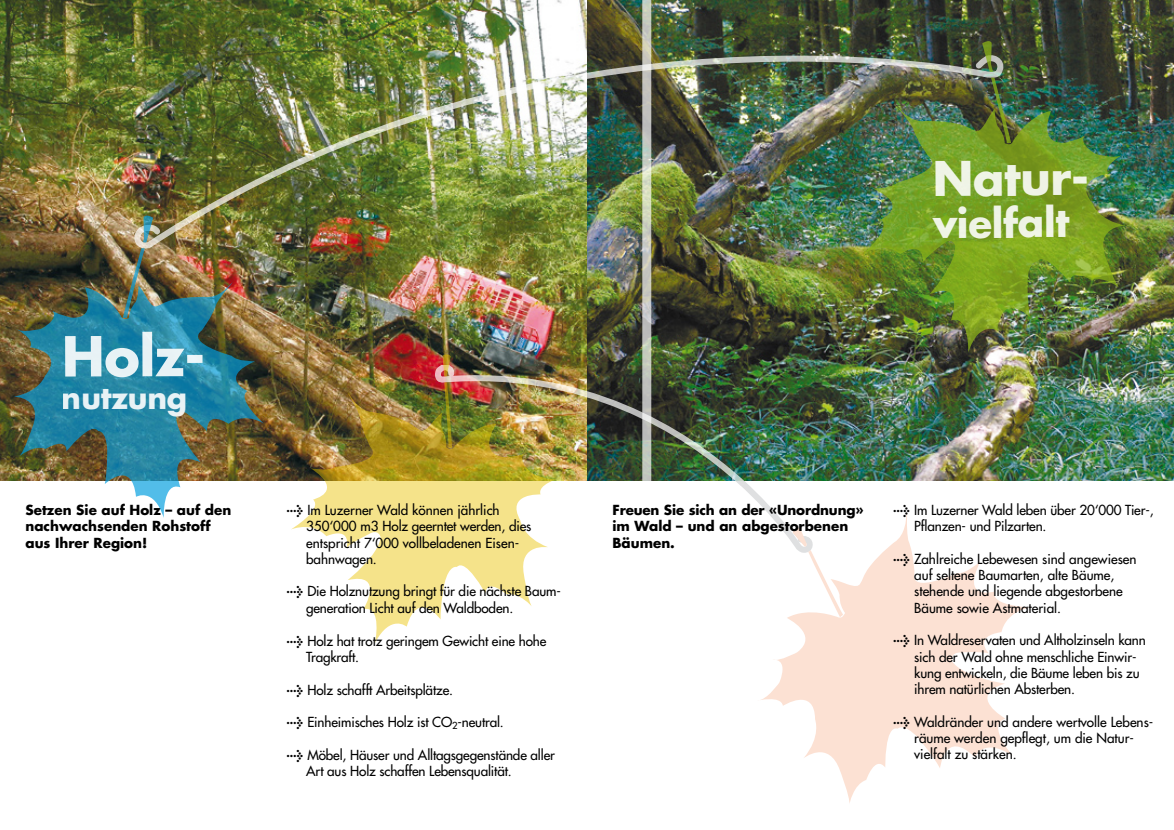
<style>
.page{position:relative;width:1174px;height:830px;background:#fff}
.page>*{position:absolute;margin:0;border:0;box-sizing:border-box;transform-origin:0 0}
.t1{font:700 53.55px "Futura";color:#fff}
.t2{font:700 46.35px "Futura";letter-spacing:-.02em;color:#fff}
.t3{font:700 39px "Futura";letter-spacing:-.02em;color:#fff}
.t4{font:700 30px "Futura";letter-spacing:-.015em;color:#fff}
.t5{font:13.5px/16.2px "Futura";letter-spacing:-.01em;color:#000}
.t6{font:700 13.5px/16.2px "Futura";color:#000}
.s1{font-family:"Meta Plus";font-weight:700}
</style>
<div class="page">
<img style="left:0;top:0;width:1174px;height:480px">
<svg style="left:642px;top:252px;width:9px;height:113px"></svg>
<img style="left:131px;top:0;width:873px;height:252px">
<img style="left:430px;top:365px;width:319px;height:116px">
<svg style="left:761px;top:512px;width:269px;height:291px"></svg>
<img style="left:14px;top:276px;width:250px;height:241px">
<img style="left:123px;top:248px;width:22px;height:70px">
<svg style="left:143px;top:213px;width:10px;height:29px"></svg>
<svg style="left:982px;top:39px;width:11px;height:33px"></svg>
<img style="left:863px;top:99px;width:262px;height:253px">
<svg style="left:991px;top:78px;width:20px;height:65px"></svg>
<img style="left:291px;top:385px;width:268px;height:257px">
<svg style="left:442px;top:352px;width:9px;height:24px"></svg>
<svg style="left:444px;top:382px;width:8px;height:66px"></svg>
<svg style="left:731px;top:472px;width:112px;height:145px"></svg>
<h1 class="t1" style="left:62px;top:319px;width:145px">Holz-</h1>
<h3 class="t4" style="left:62px;top:376px;width:127px">nutzung</h3>
<h2 class="t2" style="left:932px;top:146px;width:158px">Natur-</h2>
<h3 class="t3" style="left:933px;top:196px;width:138px">vielfalt</h3>
<p class="t6" style="left:26px;top:501px;width:207px">Setzen Sie auf Holz – auf den nachwachsenden Rohstoff aus Ihrer Region!</p>
<p class="t5" style="left:914px;top:501px;width:241px;text-indent:-21px"><span class="s1">&gt;</span> Im Luzerner Wald leben über 20‘000 Tier-,<br>Pflanzen- und Pilzarten.</p>
<p class="t5" style="left:914px;top:550px;width:224px;text-indent:-21px"><span class="s1">&gt;</span> Zahlreiche Lebewesen sind angewiesen auf seltene Baumarten, alte Bäume, stehende und liegende abgestorbene Bäume sowie Astmaterial.</p>
<p class="t5" style="left:914px;top:632px;width:233px;text-indent:-21px"><span class="s1">&gt;</span> In Waldreservaten und Altholzinseln kann sich der Wald ohne menschliche Einwir&shy;kung entwickeln, die Bäume leben bis zu ihrem natürlichen Absterben.</p>
<p class="t5" style="left:914px;top:713px;width:241px;text-indent:-21px"><span class="s1">&gt;</span> Waldränder und andere wertvolle Lebens&shy;räume werden gepflegt, um die Natur&shy;vielfalt zu stärken.</p>
<p class="t5" style="left:306px;top:501px;width:227px;text-indent:-19px"><span class="s1">&gt;</span> Im Luzerner Wald können jährlich<br>350‘000 m3 Holz geerntet werden, dies entspricht 7‘000 vollbeladenen Eisen&shy;bahnwagen.</p>
<p class="t5" style="left:306px;top:583px;width:256px;text-indent:-19px"><span class="s1">&gt;</span> Die Holznutzung bringt für die nächste Baum&shy;generation Licht auf den Waldboden.</p>
<p class="t5" style="left:306px;top:632px;width:242px;text-indent:-19px"><span class="s1">&gt;</span> Holz hat trotz geringem Gewicht eine hohe<br>Tragkraft.</p>
<p class="t5" style="left:287px;top:681px;width:168px"><span class="s1">&gt;</span> Holz schafft Arbeitsplätze.</p>
<p class="t5" style="left:287px;top:713px;width:219px"><span class="s1">&gt;</span> Einheimisches Holz ist CO<sub>2</sub>-neutral.</p>
<p class="t5" style="left:306px;top:746px;width:250px;text-indent:-19px"><span class="s1">&gt;</span> Möbel, Häuser und Alltagsgegenstände aller<br>Art aus Holz schaffen Lebensqualität.</p>
<p class="t6" style="left:612px;top:501px;width:253px">Freuen Sie sich an der «Unordnung» im Wald – und an abgestorbenen<br>Bäumen.</p>
</div>
